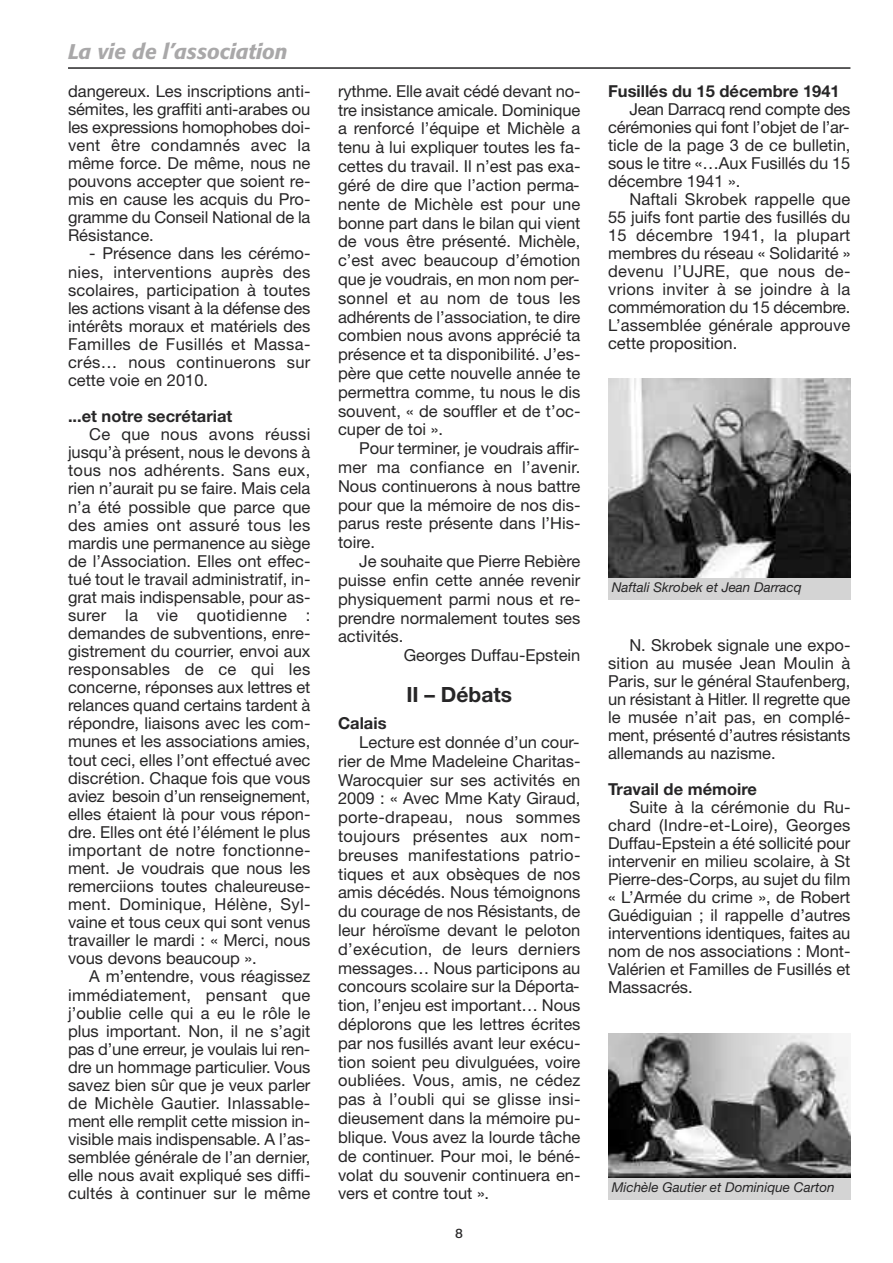
<style>
.page{position:relative;width:893px;height:1263px;background:#fff}
.page>*{position:absolute;margin:0;border:0;box-sizing:border-box;transform-origin:0 0}
.t1{font:italic 500 21px "Formata";color:#a9a8a9}
.t2{font:700 21px "Helvetica Neue";color:#272627}
.t3{font:16.5px/18px "Helvetica Neue";color:#272627;text-align:justify}
.t4{font:700 16.5px "Helvetica Neue";color:#272627}
.t5{font:italic 13.5px "Helvetica Neue";color:#272627}
.t6{font:13.5px "Formata";color:#272627}
</style>
<div class="page">
<hr style="left:68px;top:67px;width:782px;height:2px;background:#272627">
<img style="left:608px;top:378px;width:242px;height:200px">
<div style="left:608px;top:578px;width:242px;height:21px;background:#d4d4d4"></div>
<img style="left:608px;top:1033px;width:242px;height:145px">
<div style="left:608px;top:1178px;width:242px;height:21px;background:#d4d4d4"></div>
<p class="t1" style="left:68px;top:39px;width:221px">La vie de l’association</p>
<p class="t3" style="left:68px;top:82px;width:244px">dangereux. Les inscriptions anti&shy;sémites, les graffiti anti-arabes ou les expressions homophobes doi&shy;vent être condamnés avec la même force. De même, nous ne pouvons accepter que soient re&shy;mis en cause les acquis du Pro&shy;gramme du Conseil National de la Résistance.</p>
<p class="t3" style="left:68px;top:244px;width:244px;text-indent:21px">- Présence dans les cérémo&shy;nies, interventions auprès des scolaires, participation à toutes les actions visant à la défense des intérêts moraux et matériels des Familles de Fusillés et Massa&shy;crés… nous continuerons sur cette voie en 2010.</p>
<p class="t4" style="left:68px;top:406px;width:166px">...et notre secrétariat</p>
<p class="t3" style="left:68px;top:425px;width:244px;text-indent:21px">Ce que nous avons réussi jusqu’à présent, nous le devons à tous nos adhérents. Sans eux, rien n’aurait pu se faire. Mais cela n’a été possible que parce que des amies ont assuré tous les mardis une permanence au siège de l’Association. Elles ont effec&shy;tué tout le travail administratif, in&shy;grat mais indispensable, pour as&shy;surer la vie quotidienne : demandes de subventions, enre&shy;gistrement du courrier, envoi aux responsables de ce qui les concerne, réponses aux lettres et relances quand certains tardent à répondre, liaisons avec les com&shy;munes et les associations amies, tout ceci, elles l’ont effectué avec discrétion. Chaque fois que vous aviez besoin d’un renseignement, elles étaient là pour vous répon&shy;dre. Elles ont été l’élément le plus important de notre fonctionne&shy;ment. Je voudrais que nous les remerciions toutes chaleureuse&shy;ment. Dominique, Hélène, Syl&shy;vaine et tous ceux qui sont venus travailler le mardi : « Merci, nous vous devons beaucoup ».</p>
<p class="t3" style="left:68px;top:967px;width:244px;text-indent:21px">A m’entendre, vous réagissez immédiatement, pensant que j’oublie celle qui a eu le rôle le plus important. Non, il ne s’agit pas d’une erreur, je voulais lui ren&shy;dre un hommage particulier. Vous savez bien sûr que je veux parler de Michèle Gautier. Inlassable&shy;ment elle remplit cette mission in&shy;visible mais indispensable. A l’as&shy;semblée générale de l’an dernier, elle nous avait expliqué ses diffi&shy;cultés à continuer sur le même</p>
<p class="t3" style="left:338px;top:81px;width:244px;line-height:18.8px">rythme. Elle avait cédé devant no&shy;tre insistance amicale. Dominique a renforcé l’équipe et Michèle a tenu à lui expliquer toutes les fa&shy;cettes du travail. Il n’est pas exa&shy;géré de dire que l’action perma&shy;nente de Michèle est pour une bonne part dans le bilan qui vient de vous être présenté. Michèle, c’est avec beaucoup d’émotion que je voudrais, en mon nom per&shy;sonnel et au nom de tous les adhérents de l’association, te dire combien nous avons apprécié ta présence et ta disponibilité. J’es&shy;père que cette nouvelle année te permettra comme, tu nous le dis souvent, « de souffler et de t’oc&shy;cuper de toi ».</p>
<p class="t3" style="left:338px;top:439px;width:244px;line-height:18.8px;text-indent:21px">Pour terminer, je voudrais affir&shy;mer ma confiance en l’avenir.<br>Nous continuerons à nous battre pour que la mémoire de nos dis&shy;parus reste présente dans l’His&shy;toire.</p>
<p class="t3" style="left:338px;top:552px;width:244px;line-height:18.8px;text-indent:21px">Je souhaite que Pierre Rebière puisse enfin cette année revenir physiquement parmi nous et re&shy;prendre normalement toutes ses activités.</p>
<p class="t3" style="left:404px;top:646px;width:178px">Georges Duffau-Epstein</p>
<p class="t2" style="left:406px;top:681px;width:107px">II – Débats</p>
<p class="t4" style="left:338px;top:713px;width:50px">Calais</p>
<p class="t3" style="left:338px;top:732px;width:244px;line-height:18.8px;text-indent:21px">Lecture est donnée d’un cour&shy;rier de Mme Madeleine Charitas-Warocquier sur ses activités en 2009 : « Avec Mme Katy Giraud, porte-drapeau, nous sommes toujours présentes aux nom&shy;breuses manifestations patrio&shy;tiques et aux obsèques de nos amis décédés. Nous témoignons du courage de nos Résistants, de leur héroïsme devant le peloton d’exécution, de leurs derniers messages… Nous participons au concours scolaire sur la Déporta&shy;tion, l’enjeu est important… Nous déplorons que les lettres écrites par nos fusillés avant leur exécu&shy;tion soient peu divulguées, voire oubliées. Vous, amis, ne cédez pas à l’oubli qui se glisse insi&shy;dieusement dans la mémoire pu&shy;blique. Vous avez la lourde tâche de continuer. Pour moi, le béné&shy;volat du souvenir continuera en&shy;vers et contre tout ».</p>
<p class="t6" style="left:455px;top:1225px;width:9px">8</p>
<p class="t4" style="left:608px;top:81px;width:233px">Fusillés du 15 décembre 1941</p>
<p class="t3" style="left:608px;top:100px;width:244px;text-indent:21px">Jean Darracq rend compte des cérémonies qui font l’objet de l’ar&shy;ticle de la page 3 de ce bulletin, sous le titre «…Aux Fusillés du 15 décembre 1941 ».</p>
<p class="t3" style="left:608px;top:190px;width:244px;text-indent:21px">Naftali Skrobek rappelle que 55 juifs font partie des fusillés du 15 décembre 1941, la plupart membres du réseau « Solidarité » devenu l’UJRE, que nous de&shy;vrions inviter à se joindre à la commémoration du 15 décembre.<br>L’assemblée générale approuve cette proposition.</p>
<p class="t5" style="left:612px;top:579px;width:192px">Naftali Skrobek et Jean Darracq</p>
<p class="t3" style="left:608px;top:636px;width:244px;text-indent:21px">N. Skrobek signale une expo&shy;sition au musée Jean Moulin à Paris, sur le général Staufenberg, un résistant à Hitler. Il regrette que le musée n’ait pas, en complé&shy;ment, présenté d’autres résistants allemands au nazisme.</p>
<p class="t4" style="left:608px;top:779px;width:150px">Travail de mémoire</p>
<p class="t3" style="left:608px;top:798px;width:244px;text-indent:21px">Suite à la cérémonie du Ru&shy;chard (Indre-et-Loire), Georges Duffau-Epstein a été sollicité pour intervenir en milieu scolaire, à St Pierre-des-Corps, au sujet du film « L’Armée du crime », de Robert Guédiguian ; il rappelle d’autres interventions identiques, faites au nom de nos associations : Mont-Valérien et Familles de Fusillés et Massacrés.</p>
<p class="t5" style="left:612px;top:1179px;width:224px">Michèle Gautier et Dominique Carton</p>
</div>
